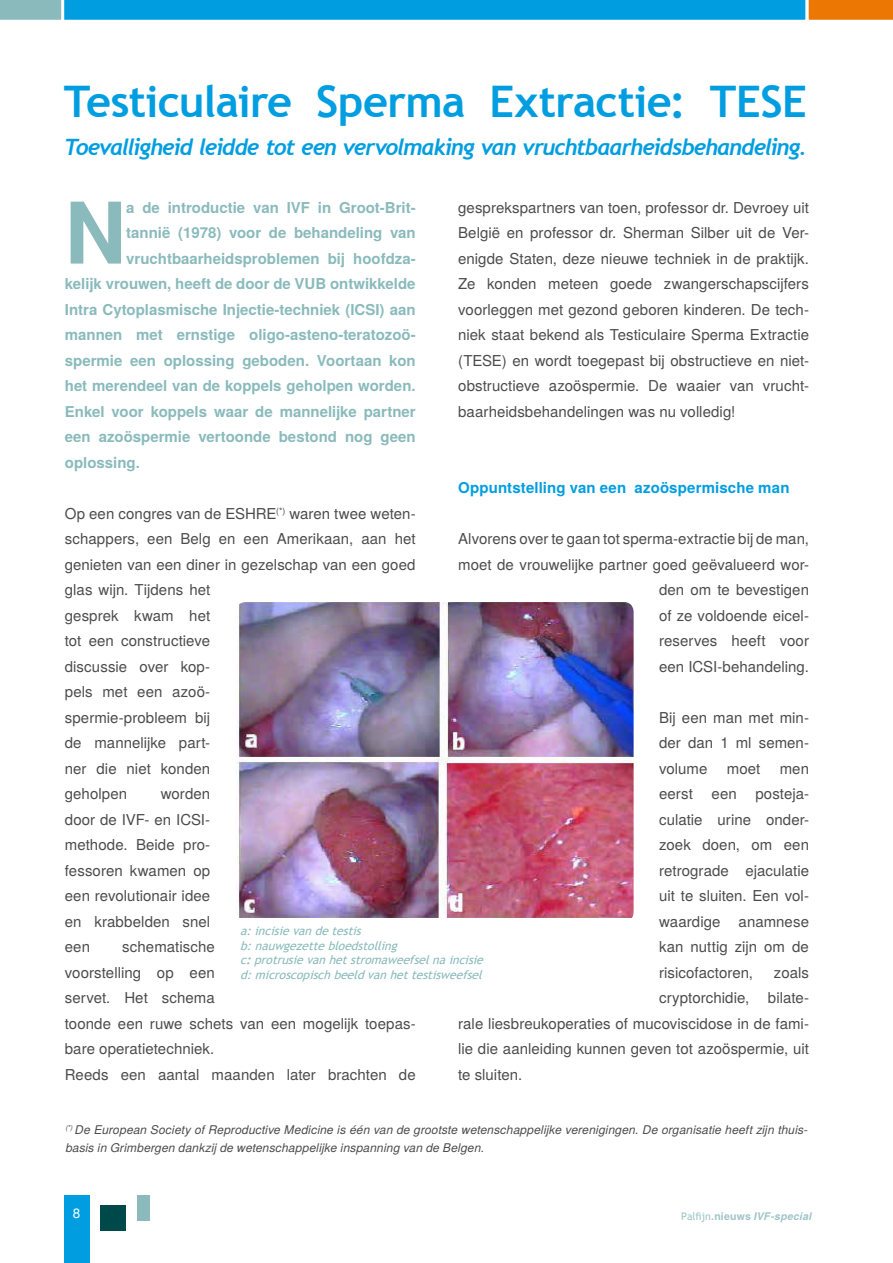
<style>
.page{position:relative;width:893px;height:1263px;background:#fff}
.page>*{position:absolute;margin:0;border:0;box-sizing:border-box;transform-origin:0 0}
.t1{font:700 84.9px "Te X Gyre Heros";color:#8ababc}
.t2{font:700 43.5px "Trebuchet MS";letter-spacing:-.015em;color:#009ee0}
.t3{font:italic 700 22.5px "Trebuchet";letter-spacing:-.05em;color:#009ee0}
.t4{font:15px/25.5px "Te X Gyre Heros";letter-spacing:.005em;color:#4b4b4d;text-align:justify}
.t5{font:700 15px "Te X Gyre Heros";color:#8ababc}
.t6{font:700 15px "Te X Gyre Heros";letter-spacing:.01em;color:#009ee0}
.t7{font:13.5px "Te X Gyre Heros";color:#fff}
.t8{font:italic 12px/18px "Te X Gyre Heros";letter-spacing:.01em;color:#4b4b4d}
.t9{font:italic 12px/14.4px "Trebuchet MS";color:#8ababc}
.t10{font:italic 700 10.5px "Te X Gyre Heros";letter-spacing:.02em;color:#9ec4c6}
.s1{font-weight:700}
.s2{font-family:"Trebuchet MS";font-weight:400;font-style:normal}
.s3{font-style:normal}
</style>
<div class="page">
<div style="left:64px;top:1195px;width:25px;height:68px;background:#009ee0"></div>
<div style="left:100px;top:1205px;width:25px;height:26px;background:#00494a"></div>
<div style="left:137px;top:1195px;width:13px;height:25px;background:#8ababc"></div>
<svg style="left:0;top:0;width:893px;height:20px;background:#249ec9"></svg>
<img style="left:236px;top:602px;width:398px;height:316px">
<h2 class="t2" style="left:64px;top:74px;width:745px">Testiculaire Sperma Extractie: TESE</h2>
<h3 class="t3" style="left:64px;top:133px;width:745px">Toevalligheid leidde tot een vervolmaking van vruchtbaarheidsbehandeling.</h3>
<h1 class="t1" style="left:65px;top:168px;width:63px">N</h1>
<p class="t5" style="left:126px;top:196px;width:291px">a de introductie van IVF in Groot-Brit-</p>
<p class="t4" style="left:458px;top:193px;width:352px">gesprekspartners van toen, professor dr. Devroey uit België en professor dr. Sherman Silber uit de Ver&shy;enigde Staten, deze nieuwe techniek in de praktijk.<br>Ze konden meteen goede zwangerschapscijfers voorleggen met gezond geboren kinderen. De tech&shy;niek staat bekend als Testiculaire Sperma Extractie (TESE) en wordt toegepast bij obstructieve en niet&shy;obstructieve azoöspermie. De waaier van vrucht&shy;baarheidsbehandelingen was nu volledig!</p>
<p class="t5" style="left:126px;top:221px;width:291px">tannië (1978) voor de behandeling van</p>
<p class="t5" style="left:126px;top:247px;width:291px">vruchtbaarheidsproblemen bij hoofdza-</p>
<p class="t5" style="left:65px;top:272px;width:352px">kelijk vrouwen, heeft de door de VUB ontwikkelde</p>
<p class="t5" style="left:65px;top:298px;width:352px">Intra Cytoplasmische Injectie-techniek (ICSI) aan</p>
<p class="t5" style="left:65px;top:323px;width:352px">mannen met ernstige oligo-asteno-teratozoö-</p>
<p class="t5" style="left:65px;top:349px;width:352px">spermie een oplossing geboden. Voortaan kon</p>
<p class="t5" style="left:65px;top:374px;width:352px">het merendeel van de koppels geholpen worden.</p>
<p class="t5" style="left:65px;top:400px;width:352px">Enkel voor koppels waar de mannelijke partner</p>
<p class="t5" style="left:65px;top:425px;width:352px">een azoöspermie vertoonde bestond nog geen</p>
<p class="t5" style="left:65px;top:451px;width:77px">oplossing.</p>
<p class="t4" style="left:65px;top:499px;width:352px;text-align:left">Op een congres van de ESHRE<sup>(*)</sup> waren twee weten&shy;schappers, een Belg en een Amerikaan, aan het genieten van een diner in gezelschap van een goed glas wijn. Tijdens het<br>gesprek kwam het<br>tot een constructieve<br>discussie over kop-<br>pels met een azoö-<br>spermie-probleem bij<br>de mannelijke part-<br>ner die niet konden<br>geholpen</p>
<p class="t6" style="left:458px;top:476px;width:333px">Oppuntstelling van een azoöspermische man</p>
<p class="t4" style="left:458px;top:525px;width:352px;text-align:right">Alvorens over te gaan tot sperma-extractie bij de man, moet de vrouwelijke partner goed geëvalueerd wor&shy;den om te bevestigen<br>of ze voldoende eicel-<br>reserves heeft voor<br>een ICSI-behandeling.</p>
<p class="t4" style="left:659px;top:703px;width:151px">Bij een man met min&shy;der dan 1 ml semen&shy;volume</p>
<p class="t4" style="left:727px;top:754px;width:35px">moet</p>
<p class="t4" style="left:659px;top:754px;width:151px;text-indent:121px">men eerst een posteja&shy;culatie urine onder&shy;zoek doen, om een retrograde ejaculatie uit te sluiten. Een vol&shy;waardige anamnese kan nuttig zijn om de risicofactoren,</p>
<p class="t4" style="left:65px;top:780px;width:147px;text-indent:96px">worden door de IVF- en ICSI&shy;methode. Beide pro&shy;fessoren kwamen op een revolutionair idee en krabbelden snel een</p>
<p class="t9" style="left:240px;top:924px;width:248px">a:incisievandetestis b:nauwgezettebloedstolling c<span class="s1">:</span>protrusievanhetstromaweefselnaincisie d:microscopischbeeldvanhettestisweefsel</p>
<p class="t4" style="left:65px;top:933px;width:352px;text-align:left;text-indent:57px">schematische<br>voorstelling op een<br>servet. Het schema<br>toonde een ruwe schets van een mogelijk toepas&shy;bare operatietechniek.<br>Reeds een aantal maanden later brachten de</p>
<p class="t4" style="left:774px;top:958px;width:37px">zoals</p>
<p class="t4" style="left:659px;top:984px;width:151px">cryptorchidie, bilate-</p>
<p class="t4" style="left:458px;top:1009px;width:352px">rale liesbreukoperaties of mucoviscidose in de fami-</p>
<p class="t4" style="left:458px;top:1035px;width:352px">lie die aanleiding kunnen geven tot azoöspermie, uit</p>
<p class="t4" style="left:458px;top:1060px;width:66px">te sluiten.</p>
<p class="t8" style="left:66px;top:1120px;width:744px"><sup>(*)</sup> De European Society of Reproductive Medicine is één van de grootste wetenschappelijke verenigingen. De organisatie heeft zijn thuis&shy;basis in Grimbergen dankzij de wetenschappelijke inspanning van de Belgen.</p>
<p class="t7" style="left:73px;top:1202px;width:9px">8</p>
<p class="t10" style="left:681px;top:1208px;width:132px"><span class="s2">Palfijn</span><span class="s3">.nieuws</span> IVF-special</p>
</div>
